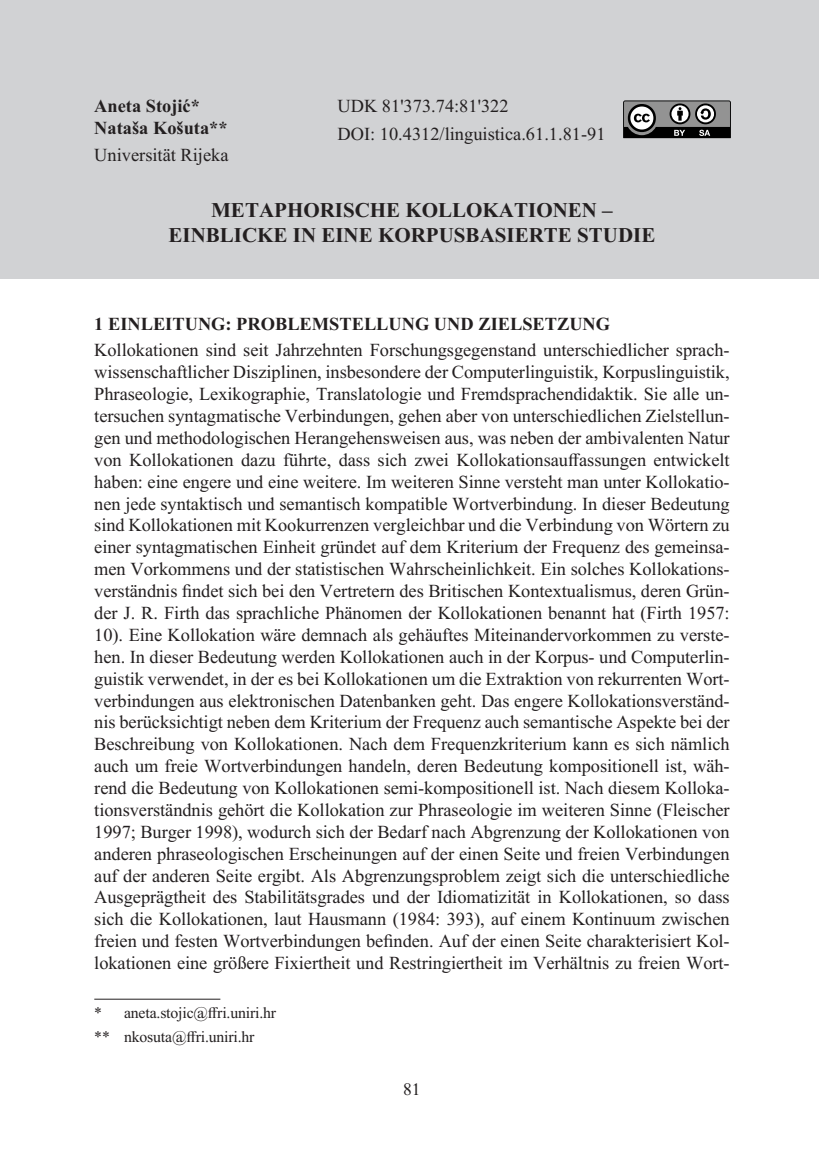
<style>
.page{position:relative;width:819px;height:1166px;background:#fff}
.page>*{position:absolute;margin:0;border:0;box-sizing:border-box;transform-origin:0 0}
.Naslov_1{font:700 21px/24.5px "ZR Cola";color:#231f20;text-align:center}
.Naslov_2{font:18.38px/21.9px "ZR Cola";color:#231f20;text-align:justify}
.Naslov_2-2{font:700 18.38px/21.9px "ZR Cola";color:#231f20}
.t1{font:17.5px "ZR Cola";color:#231f20}
.Opomba{font:15.75px "ZR Cola";letter-spacing:-.01em;color:#231f20}
</style>
<div class="page">
<div style="left:0;top:0;width:818px;height:279px;background:#d1d2d4"></div>
<hr style="left:94px;top:999px;width:126px;height:1px;background:#231f20">
<svg style="left:623px;top:100px;width:107px;height:38px;background:#6a6a6a"></svg>
<p class="Naslov_2-2" style="left:94px;top:94px;width:135px">Aneta Stojić*<sup>1<br></sup>Nataša Košuta**</p>
<p class="Naslov_2" style="left:94px;top:143px;width:136px">Universität Rijeka</p>
<p class="Naslov_1" style="left:168px;top:197px;width:488px">METAPHORISCHE KOLLOKATIONEN –<br>EINBLICKE IN EINE KORPUSBASIERTE STUDIE</p>
<p class="Naslov_2" style="left:337px;top:94px;width:172px">UDK 81'373.74:81'322</p>
<p class="Naslov_2" style="left:337px;top:122px;width:269px">DOI: 10.4312/linguistica.61.1.81-91</p>
<p class="Naslov_2-2" style="left:94px;top:312px;width:517px">1 EINLEITUNG: PROBLEMSTELLUNG UND ZIELSETZUNG</p>
<p class="Naslov_2" style="left:94px;top:338px;width:637px">Kollokationen sind seit Jahrzehnten Forschungsgegenstand unterschiedlicher sprach&shy;wissenschaftlicher Disziplinen, insbesondere der Computerlinguistik, Korpuslinguistik, Phraseologie, Lexikographie, Translatologie und Fremdsprachendidaktik. Sie alle un&shy;tersuchen syntagmatische Verbindungen, gehen aber von unterschiedlichen Zielstellun&shy;gen und methodologischen Herangehensweisen aus, was neben der ambivalenten Natur von Kollokationen dazu führte, dass sich zwei Kollokationsauffassungen entwickelt haben: eine engere und eine weitere. Im weiteren Sinne versteht man unter Kollokatio&shy;nen jede syntaktisch und semantisch kompatible Wortverbindung. In dieser Bedeutung sind Kollokationen mit Kookurrenzen vergleichbar und die Verbindung von Wörtern zu einer syntagmatischen Einheit gründet auf dem Kriterium der Frequenz des gemeinsa&shy;men Vorkommens und der statistischen Wahrscheinlichkeit. Ein solches Kollokations&shy;verständnis findet sich bei den Vertretern des Britischen Kontextualismus, deren Grün&shy;der J. R. Firth das sprachliche Phänomen der Kollokationen benannt hat (Firth 1957:<br>10). Eine Kollokation wäre demnach als gehäuftes Miteinandervorkommen zu verste&shy;hen. In dieser Bedeutung werden Kollokationen auch in der Korpus- und Computerlin&shy;guistik verwendet, in der es bei Kollokationen um die Extraktion von rekurrenten Wort&shy;verbindungen aus elektronischen Datenbanken geht. Das engere Kollokationsverständ&shy;nis berücksichtigt neben dem Kriterium der Frequenz auch semantische Aspekte bei der Beschreibung von Kollokationen. Nach dem Frequenzkriterium kann es sich nämlich auch um freie Wortverbindungen handeln, deren Bedeutung kompositionell ist, wäh&shy;rend die Bedeutung von Kollokationen semi-kompositionell ist. Nach diesem Kolloka&shy;tionsverständnis gehört die Kollokation zur Phraseologie im weiteren Sinne (Fleischer 1997; Burger 1998), wodurch sich der Bedarf nach Abgrenzung der Kollokationen von anderen phraseologischen Erscheinungen auf der einen Seite und freien Verbindungen auf der anderen Seite ergibt. Als Abgrenzungsproblem zeigt sich die unterschiedliche Ausgeprägtheit des Stabilitätsgrades und der Idiomatizität in Kollokationen, so dass sich die Kollokationen, laut Hausmann (1984: 393), auf einem Kontinuum zwischen freien und festen Wortverbindungen befinden. Auf der einen Seite charakterisiert Kol&shy;lokationen eine größere Fixiertheit und Restringiertheit im Verhältnis zu freien Wort-</p>
<p class="Opomba" style="left:94px;top:1001px;width:183px">* aneta.stojic@ffri.uniri.hr</p>
<p class="Opomba" style="left:94px;top:1025px;width:162px">** nkosuta@ffri.uniri.hr</p>
<p class="t1" style="left:403px;top:1076px;width:19px">81</p>
</div>
